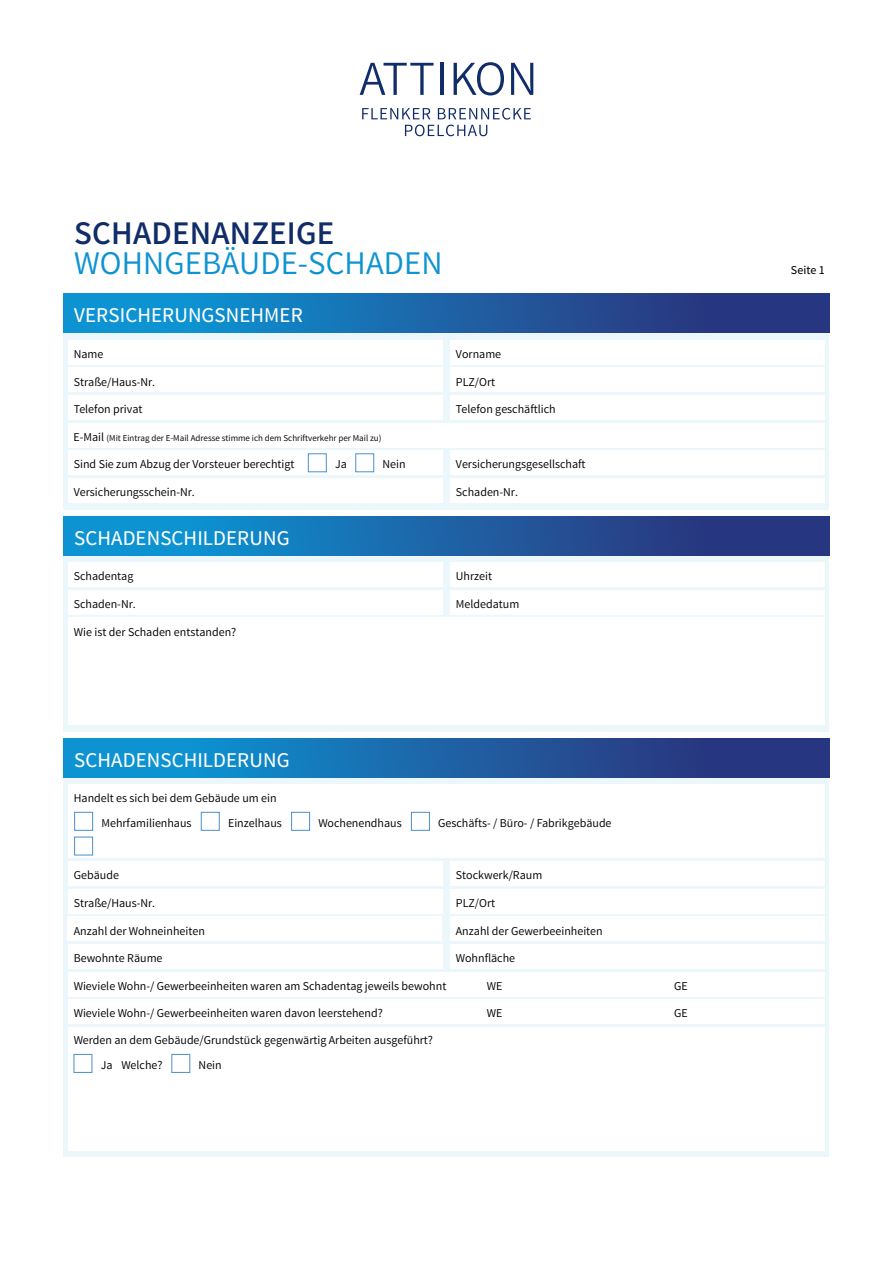
<style>
.page{position:relative;width:893px;height:1263px;background:#fff}
.page>*{position:absolute;margin:0;border:0;box-sizing:border-box;transform-origin:0 0}
.t1{font:33px "Varta";letter-spacing:.005em;color:#0d93d2}
.t2{font:700 33px "Varta";letter-spacing:.005em;color:#102d69}
.t3{font:500 21px "Varta";letter-spacing:.005em;color:#fff}
.t4{font:12px/24.6px "Varta";color:#000}
.t5{font:500 12px "Varta";color:#000}
.t6{font:9px "Varta";color:#000}
.s1{font-size:12px}
</style>
<div class="page">
<div style="left:64px;top:333px;width:765px;height:177px;background:#ecf7fc"></div>
<div style="left:64px;top:555px;width:765px;height:177px;background:#ecf7fc"></div>
<div style="left:64px;top:778px;width:765px;height:379px;background:#ecf7fc"></div>
<svg style="left:360px;top:63px;width:73px;height:32px"></svg>
<hr style="left:440px;top:63px;width:4px;height:32px;background:#102d69">
<svg style="left:454px;top:62px;width:50px;height:33px"></svg>
<svg style="left:511px;top:63px;width:22px;height:32px"></svg>
<svg style="left:362px;top:108px;width:169px;height:28px"></svg>
<div style="left:64px;top:294px;width:765px;height:39px;background:linear-gradient(to right,#0a9fdc,#2d2973)"></div>
<div style="left:64px;top:516px;width:765px;height:39px;background:linear-gradient(to right,#0a9fdc,#2d2973)"></div>
<div style="left:64px;top:739px;width:765px;height:39px;background:linear-gradient(to right,#0a9fdc,#2d2973)"></div>
<div style="left:68px;top:340px;width:374px;height:25px;background:#fff"></div>
<div style="left:68px;top:368px;width:374px;height:24px;background:#fff"></div>
<div style="left:68px;top:395px;width:374px;height:25px;background:#fff"></div>
<div style="left:68px;top:451px;width:374px;height:24px;background:#fff"></div>
<div style="left:308px;top:453px;width:19px;height:19px;background:#fff;border:1px solid #4b8fcc"></div>
<div style="left:355px;top:453px;width:19px;height:19px;background:#fff;border:1px solid #4b8fcc"></div>
<div style="left:451px;top:340px;width:374px;height:25px;background:#fff"></div>
<div style="left:451px;top:368px;width:374px;height:24px;background:#fff"></div>
<div style="left:451px;top:395px;width:374px;height:25px;background:#fff"></div>
<div style="left:451px;top:451px;width:374px;height:24px;background:#fff"></div>
<div style="left:68px;top:423px;width:757px;height:24px;background:#fff"></div>
<div style="left:68px;top:478px;width:374px;height:25px;background:#fff"></div>
<div style="left:451px;top:478px;width:374px;height:25px;background:#fff"></div>
<div style="left:68px;top:562px;width:374px;height:25px;background:#fff"></div>
<div style="left:68px;top:590px;width:374px;height:25px;background:#fff"></div>
<div style="left:450px;top:562px;width:375px;height:25px;background:#fff"></div>
<div style="left:450px;top:590px;width:375px;height:25px;background:#fff"></div>
<div style="left:68px;top:618px;width:757px;height:107px;background:#fff"></div>
<div style="left:68px;top:784px;width:757px;height:74px;background:#fff"></div>
<div style="left:74px;top:812px;width:19px;height:19px;background:#fff;border:1px solid #4b8fcc"></div>
<div style="left:201px;top:812px;width:19px;height:19px;background:#fff;border:1px solid #4b8fcc"></div>
<div style="left:291px;top:812px;width:19px;height:19px;background:#fff;border:1px solid #4b8fcc"></div>
<div style="left:411px;top:812px;width:19px;height:19px;background:#fff;border:1px solid #4b8fcc"></div>
<div style="left:74px;top:837px;width:19px;height:18px;background:#fff;border:1px solid #4b8fcc"></div>
<div style="left:68px;top:861px;width:374px;height:25px;background:#fff"></div>
<div style="left:68px;top:889px;width:374px;height:24px;background:#fff"></div>
<div style="left:68px;top:917px;width:374px;height:24px;background:#fff"></div>
<div style="left:68px;top:944px;width:374px;height:25px;background:#fff"></div>
<div style="left:451px;top:861px;width:374px;height:25px;background:#fff"></div>
<div style="left:451px;top:889px;width:374px;height:24px;background:#fff"></div>
<div style="left:450px;top:917px;width:375px;height:24px;background:#fff"></div>
<div style="left:451px;top:944px;width:374px;height:25px;background:#fff"></div>
<div style="left:68px;top:972px;width:757px;height:24px;background:#fff"></div>
<div style="left:68px;top:999px;width:757px;height:25px;background:#fff"></div>
<div style="left:68px;top:1027px;width:756px;height:123px;background:#fff"></div>
<div style="left:74px;top:1054px;width:18px;height:19px;background:#fff;border:1px solid #4b8fcc"></div>
<div style="left:171px;top:1054px;width:19px;height:19px;background:#fff;border:1px solid #4b8fcc"></div>
<h1 class="t2" style="left:74px;top:212px;width:261px">SCHADENANZEIGE</h1>
<h1 class="t1" style="left:74px;top:242px;width:370px">WOHNGEBÄUDE-SCHADEN</h1>
<h2 class="t3" style="left:74px;top:302px;width:230px">VERSICHERUNGSNEHMER</h2>
<p class="t4" style="left:74px;top:341px;width:31px">Name</p>
<p class="t4" style="left:74px;top:369px;width:83px">Straße/Haus-Nr.</p>
<p class="t4" style="left:74px;top:397px;width:70px">Telefon privat</p>
<p class="t6" style="left:73px;top:432px;width:310px"><span class="s1">E-Mail</span> (Mit Eintrag der E-Mail Adresse stimme ich dem Schriftverkehr per Mail zu)</p>
<p class="t4" style="left:74px;top:452px;width:222px">Sind Sie zum Abzug der Vorsteuer berechtigt</p>
<p class="t4" style="left:335px;top:452px;width:13px">Ja</p>
<p class="t4" style="left:383px;top:452px;width:25px">Nein</p>
<p class="t4" style="left:456px;top:341px;width:47px">Vorname</p>
<p class="t4" style="left:456px;top:369px;width:41px">PLZ/Ort</p>
<p class="t4" style="left:456px;top:397px;width:101px">Telefon geschäftlich</p>
<p class="t4" style="left:456px;top:452px;width:131px">Versicherungsgesellschaft</p>
<p class="t4" style="left:74px;top:479px;width:122px">Versicherungsschein-Nr.</p>
<p class="t4" style="left:456px;top:479px;width:63px">Schaden-Nr.</p>
<h2 class="t3" style="left:74px;top:524px;width:217px">SCHADENSCHILDERUNG</h2>
<p class="t4" style="left:74px;top:564px;width:61px">Schadentag</p>
<p class="t4" style="left:74px;top:591px;width:63px">Schaden-Nr.</p>
<p class="t4" style="left:74px;top:619px;width:164px">Wie ist der Schaden entstanden?</p>
<h2 class="t3" style="left:74px;top:747px;width:217px">SCHADENSCHILDERUNG</h2>
<p class="t4" style="left:456px;top:564px;width:38px">Uhrzeit</p>
<p class="t4" style="left:456px;top:591px;width:65px">Meldedatum</p>
<p class="t4" style="left:101px;top:786px;width:177px;text-indent:-28px">Handelt es sich bei dem Gebäude um ein<br>Mehrfamilienhaus</p>
<p class="t4" style="left:228px;top:810px;width:55px">Einzelhaus</p>
<p class="t4" style="left:318px;top:810px;width:85px">Wochenendhaus</p>
<p class="t4" style="left:438px;top:810px;width:175px">Geschäfts- / Büro- / Fabrikgebäude</p>
<p class="t4" style="left:74px;top:863px;width:47px">Gebäude</p>
<p class="t4" style="left:74px;top:890px;width:83px">Straße/Haus-Nr.</p>
<p class="t4" style="left:74px;top:918px;width:133px">Anzahl der Wohneinheiten</p>
<p class="t4" style="left:74px;top:946px;width:90px">Bewohnte Räume</p>
<p class="t4" style="left:74px;top:973px;width:374px">Wieviele Wohn-/ Gewerbeeinheiten waren am Schadentag jeweils bewohnt</p>
<p class="t4" style="left:74px;top:1001px;width:310px">Wieviele Wohn-/ Gewerbeeinheiten waren davon leerstehend?</p>
<p class="t4" style="left:101px;top:1028px;width:334px;text-indent:-27px">Werden an dem Gebäude/Grundstück gegenwärtig Arbeiten ausgeführt?<br>Ja Welche?</p>
<p class="t4" style="left:199px;top:1052px;width:25px">Nein</p>
<p class="t4" style="left:456px;top:863px;width:88px">Stockwerk/Raum</p>
<p class="t4" style="left:456px;top:890px;width:41px">PLZ/Ort</p>
<p class="t4" style="left:456px;top:918px;width:148px">Anzahl der Gewerbeeinheiten</p>
<p class="t4" style="left:456px;top:946px;width:61px">Wohnfläche</p>
<p class="t4" style="left:487px;top:973px;width:17px">WE</p>
<p class="t4" style="left:487px;top:1001px;width:17px">WE</p>
<p class="t4" style="left:674px;top:973px;width:15px">GE</p>
<p class="t4" style="left:674px;top:1001px;width:15px">GE</p>
<p class="t5" style="left:791px;top:262px;width:35px">Seite 1</p>
</div>
